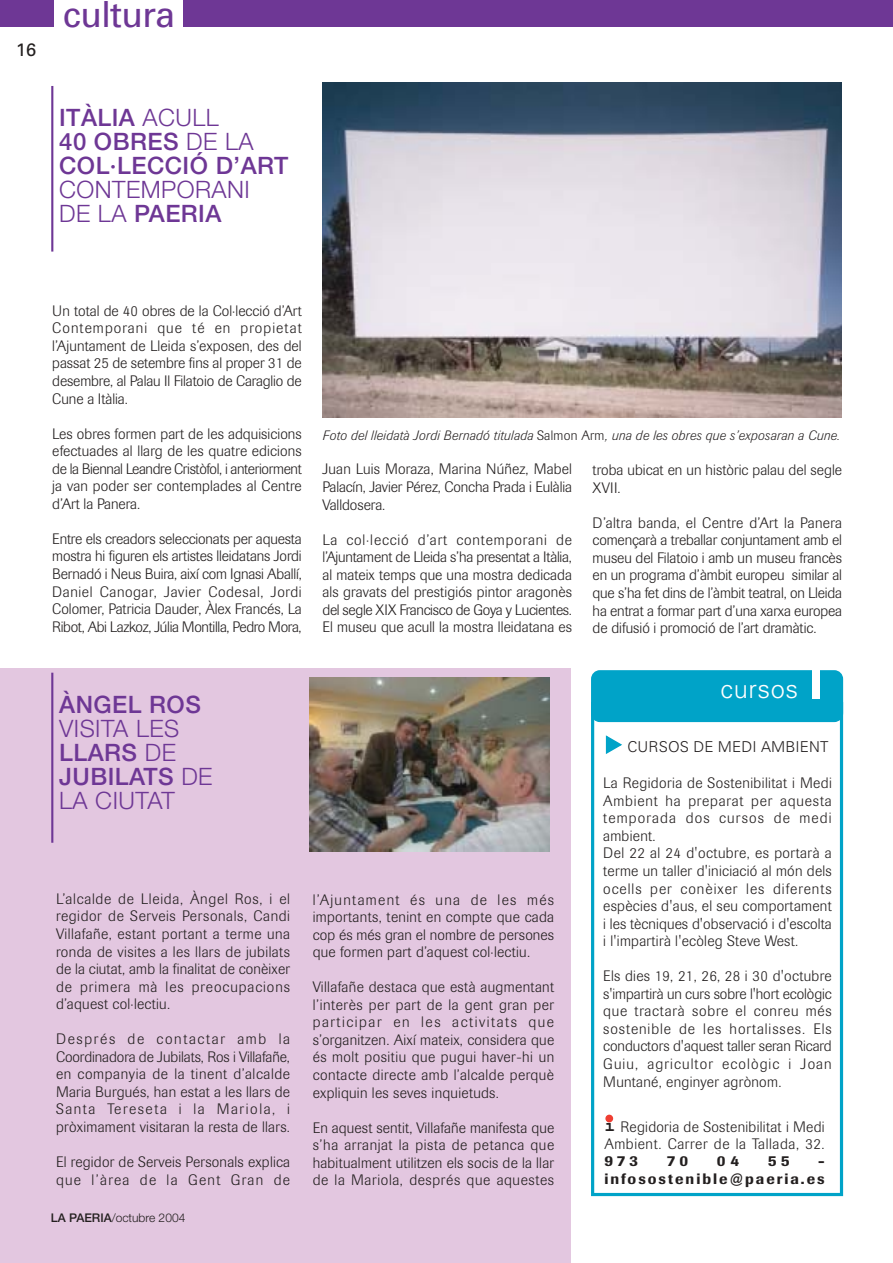
<style>
.page{position:relative;width:893px;height:1263px;background:#fff}
.page>*{position:absolute;margin:0;border:0;box-sizing:border-box;transform-origin:0 0}
.t1{font:36px "Univers";letter-spacing:-.03em;color:#6e3795}
.t2{font:300 25.5px "Univers";letter-spacing:.02em;color:#fff}
.t3{font:300 24px/24px "Helvetica Neue";letter-spacing:.02em;color:#6e3795}
.t4{font:500 24px/24px "Helvetica Neue";letter-spacing:.02em;color:#6e3795}
.t5{font:700 18.15px "Courier New";color:#231f1f}
.t6{font:18px "Univers";color:#231f1f}
.t7{font:300 15px/17.5px "Imago";letter-spacing:.02em;color:#231f1f;text-align:justify}
.t8{font:500 15px/17.2px "Imago";letter-spacing:.135em;color:#231f1f;text-align:right}
.t9{font:300 15px "Imago";letter-spacing:.04em;color:#231f1f}
.t10{font:300 15px "Univers";letter-spacing:.01em;color:#231f1f}
.t11{font:italic 300 13.5px "Imago";letter-spacing:.02em;color:#231f1f}
.t12{font:300 12px "Helvetica Neue";color:#231f1f}
.s1{font-weight:300}
.s2{font-weight:500}
.s3{font-style:normal}
</style>
<div class="page">
<div style="left:0;top:668px;width:571px;height:595px;background:#e3c7e0"></div>
<img style="left:322px;top:82px;width:519px;height:336px">
<img style="left:310px;top:677px;width:239px;height:174px">
<hr style="left:51px;top:673px;width:2px;height:170px;background:#6e3795">
<div style="left:591px;top:702px;width:252px;height:494px;background:#fff;border:3px solid #00a3c8"></div>
<div style="left:591px;top:670px;width:252px;height:52px;background:#00a3c8;border:3px solid #00a3c8;border-radius:7px"></div>
<div style="left:811px;top:668px;width:8px;height:31px;background:#fff"></div>
<svg style="left:605px;top:735px;width:17px;height:19px"></svg>
<div style="left:0;top:0;width:54px;height:27px;background:#6e3795"></div>
<div style="left:183px;top:0;width:709px;height:27px;background:#6e3795"></div>
<hr style="left:51px;top:86px;width:2px;height:166px;background:#6e3795">
<div style="left:606px;top:1115px;width:6px;height:7px;background:#ef3e32;border-radius:50%"></div>
<div style="left:605px;top:1115px;width:8px;height:7px;border:2px solid #ef3e32;border-radius:50%"></div>
<p class="t6" style="left:16px;top:43px;width:22px">16</p>
<h1 class="t1" style="left:63px;top:1px;width:113px">cultura</h1>
<h3 class="t4" style="left:59px;top:108px;width:231px">ITÀLIA <span class="s1">ACULL<br></span>40 OBRES <span class="s1">DE LA<br></span>COL·LECCIÓ D’ART</h3>
<h3 class="t3" style="left:59px;top:180px;width:192px">CONTEMPORANI<br>DE LA <span class="s2">PAERIA</span></h3>
<p class="t7" style="left:52px;top:303px;width:251px">Un total de 40 obres de la Col·lecció d’Art Contemporani que té en propietat l’Ajuntament de Lleida s’exposen, des del passat 25 de setembre fins al proper 31 de desembre, al Palau Il Filatoio de Caraglio de Cune a Itàlia.</p>
<p class="t7" style="left:52px;top:426px;width:251px">Les obres formen part de les adquisicions efectuades al llarg de les quatre edicions de la Biennal Leandre Cristòfol, i anteriorment ja van poder ser contemplades al Centre d’Art la Panera.</p>
<p class="t7" style="left:52px;top:531px;width:251px">Entre els creadors seleccionats per aquesta mostra hi figuren els artistes lleidatans Jordi Bernadó i Neus Buira, així com Ignasi Aballí, Daniel Canogar, Javier Codesal, Jordi Colomer, Patricia Dauder, Àlex Francés, La Ribot, Abi Lazkoz, Júlia Montilla, Pedro Mora,</p>
<p class="t11" style="left:322px;top:430px;width:519px">Foto del lleidatà Jordi Bernadó titulada <span class="s3">Salmon Arm</span>, una de les obres que s’exposaran a Cune.</p>
<p class="t7" style="left:322px;top:462px;width:251px">Juan Luis Moraza, Marina Núñez, Mabel Palacín, Javier Pérez, Concha Prada i Eulàlia Valldosera.</p>
<p class="t7" style="left:322px;top:532px;width:251px">La col·lecció d’art contemporani de l’Ajuntament de Lleida s’ha presentat a Itàlia, al mateix temps que una mostra dedicada als gravats del prestigiós pintor aragonès del segle XIX Francisco de Goya y Lucientes.<br>El museu que acull la mostra lleidatana es</p>
<p class="t7" style="left:592px;top:463px;width:251px">troba ubicat en un històric palau del segle<br>XVII.</p>
<p class="t7" style="left:592px;top:515px;width:251px">D’altra banda, el Centre d’Art la Panera començarà a treballar conjuntament amb el museu del Filatoio i amb un museu francès en un programa d’àmbit europeu similar al que s’ha fet dins de l’àmbit teatral, on Lleida ha entrat a formar part d’una xarxa europea de difusió i promoció de l’art dramàtic.</p>
<h3 class="t4" style="left:59px;top:695px;width:143px">ÀNGEL ROS</h3>
<h3 class="t3" style="left:59px;top:719px;width:155px">VISITA LES<br><span class="s2">LLARS</span> DE<br><span class="s2">JUBILATS</span> DE<br>LA CIUTAT</h3>
<p class="t7" style="left:56px;top:891px;width:235px">L’alcalde de Lleida, Àngel Ros, i el regidor de Serveis Personals, Candi Villafañe, estant portant a terme una ronda de visites a les llars de jubilats de la ciutat, amb la finalitat de conèixer de primera mà les preocupacions d’aquest col·lectiu.</p>
<p class="t7" style="left:56px;top:1032px;width:235px">Després de contactar amb la Coordinadora de Jubilats, Ros i Villafañe, en companyia de la tinent d’alcalde Maria Burgués, han estat a les llars de Santa Tereseta i la Mariola, i pròximament visitaran la resta de llars.</p>
<p class="t7" style="left:56px;top:1155px;width:235px">El regidor de Serveis Personals explica que l’àrea de la Gent Gran de</p>
<p class="t12" style="left:51px;top:1213px;width:136px"><span class="s2">LA PAERIA</span>/octubre 2004</p>
<p class="t7" style="left:313px;top:892px;width:243px">l’Ajuntament és una de les més importants, tenint en compte que cada cop és més gran el nombre de persones que formen part d’aquest col·lectiu.</p>
<p class="t7" style="left:313px;top:980px;width:243px">Villafañe destaca que està augmentant l’interès per part de la gent gran per participar en les activitats que s’organitzen. Així mateix, considera que és molt positiu que pugui haver-hi un contacte directe amb l’alcalde perquè expliquin les seves inquietuds.</p>
<p class="t7" style="left:313px;top:1120px;width:243px">En aquest sentit, Villafañe manifesta que s’ha arranjat la pista de petanca que habitualment utilitzen els socis de la llar de la Mariola, després que aquestes</p>
<h2 class="t2" style="left:720px;top:680px;width:79px">cursos</h2>
<p class="t10" style="left:627px;top:741px;width:202px">CURSOS DE MEDI AMBIENT</p>
<p class="t7" style="left:603px;top:776px;width:230px;text-align:left">La Regidoria de Sostenibilitat i Medi<br>Ambient ha preparat per aquesta temporada dos cursos de medi ambient.<br>Del 22 al 24 d'octubre, es portarà a terme un taller d'iniciació al món dels ocells per conèixer les diferents espècies d'aus, el seu comportament i les tècniques d'observació i d'escolta i l'impartirà l'ecòleg Steve West.</p>
<p class="t7" style="left:603px;top:969px;width:230px">Els dies 19, 21, 26, 28 i 30 d'octubre s'impartirà un curs sobre l'hort ecològic que tractarà sobre el conreu més sostenible de les hortalisses. Els conductors d'aquest taller seran Ricard Guiu, agricultor ecològic i Joan Muntané, enginyer agrònom.</p>
<p class="t5" style="left:604px;top:1120px;width:12px">i</p>
<p class="t9" style="left:604px;top:1139px;width:222px">Ambient. Carrer de la Tallada, 32.</p>
<p class="t8" style="left:604px;top:1154px;width:35px">973</p>
<p class="t8" style="left:667px;top:1154px;width:23px">7 0</p>
<p class="t8" style="left:717px;top:1154px;width:24px">0 4</p>
<p class="t8" style="left:767px;top:1154px;width:23px">5 5</p>
<p class="t7" style="left:620px;top:1119px;width:206px">Regidoria de Sostenibilitat i Medi</p>
<p class="t8" style="left:604px;top:1154px;width:222px">- infosostenible@paeria.es</p>
</div>
